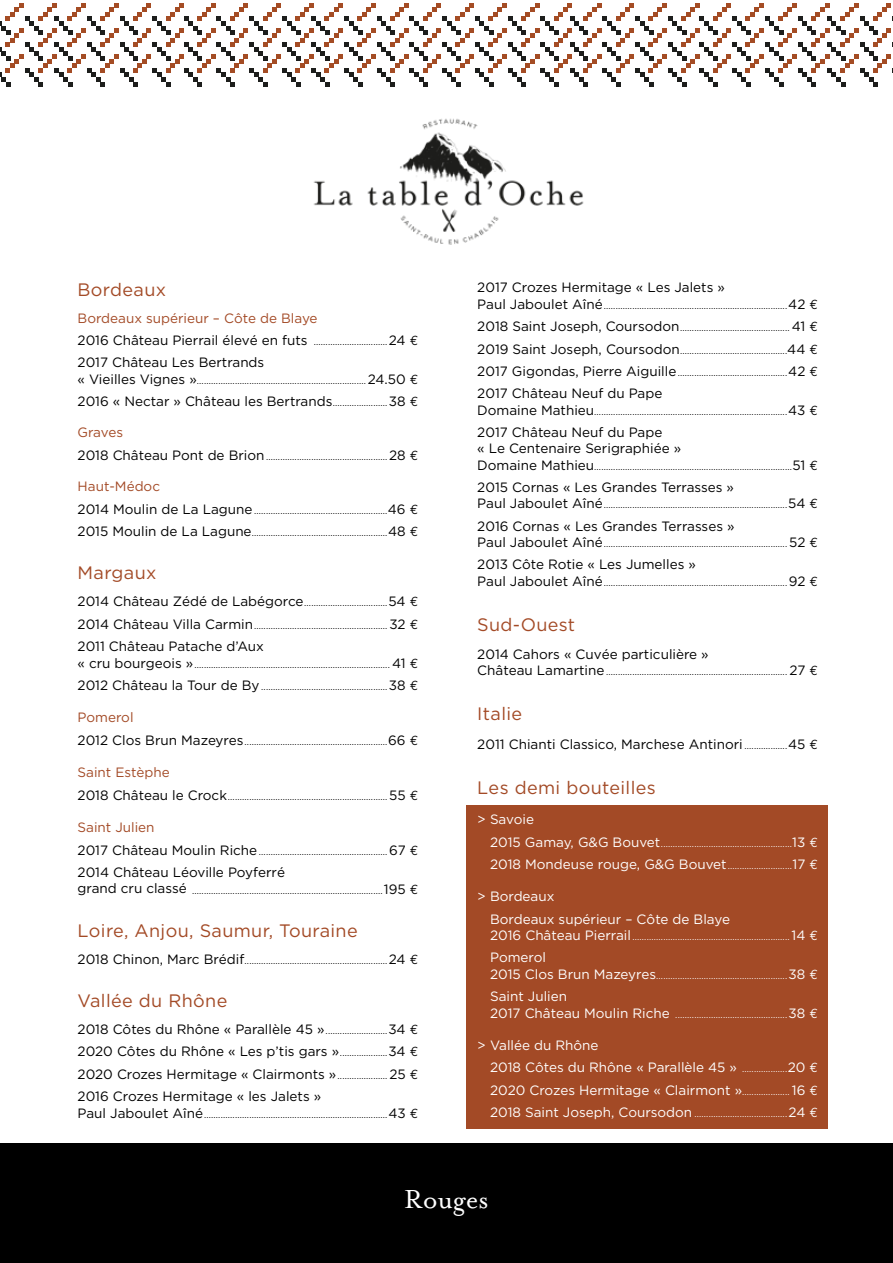
<style>
.page{position:relative;width:893px;height:1263px;background:#fff}
.page>*{position:absolute;margin:0;border:0;box-sizing:border-box;transform-origin:0 0}
.t1{font:30px "Mrs Eaves OT";color:#fff}
.t2{font:18px "Gotham HTF";letter-spacing:.02em;color:#a34a26}
.t3{font:13.5px/22.4px "Gotham HTF";color:#000}
.t4{font:13.5px/22.5px "Gotham HTF";color:#fff}
.t5{font:13.5px "Gotham HTF";color:#a34a26}
.t6{font:9px "Gotham HTF";color:#000}
.t7{font:9px "Gotham HTF";color:#fff}
.s1{color:#a34a26}
.s2{font-size:9px}
.s3{font-family:"Euro Mono"}
.s4{font-size:13.5px}
.s5{font-family:"Euro Mono";font-size:13.5px}
</style>
<div class="page">
<div style="left:466px;top:806px;width:362px;height:323px;background:#a34a26"></div>
<img style="left:313px;top:118px;width:271px;height:127px">
<svg style="left:0;top:3px;width:893px;height:83px"></svg>
<div style="left:0;top:1144px;width:893px;height:119px;background:#000"></div>
<h2 class="t2" style="left:78px;top:279px;width:90px">Bordeaux</h2>
<h3 class="t3" style="left:78px;top:306px;width:342px"><span class="s1">Bordeaux supérieur – Côte de Blaye<br></span>2016 Château Pierrail élevé en futs <span class="s2">...............................</span>24 <span class="s3">E<br></span>2017 Château Les Bertrands</h3>
<p class="t6" style="left:78px;top:376px;width:342px"><span class="s4">« Vieilles Vignes »</span>....................................................................... <span class="s4">24.50</span> <span class="s5">E</span></p>
<h3 class="t3" style="left:78px;top:390px;width:342px">2016 « Nectar » Château les Bertrands<span class="s2">.......................</span>38 <span class="s3">E</span></h3>
<h3 class="t5" style="left:78px;top:425px;width:47px">Graves</h3>
<p class="t6" style="left:78px;top:452px;width:342px"><span class="s4">2018 Château Pont de Brion</span>................................................... <span class="s4">28</span> <span class="s5">E</span></p>
<h3 class="t5" style="left:78px;top:479px;width:84px">Haut-Médoc</h3>
<p class="t6" style="left:78px;top:505px;width:342px"><span class="s4">2014 Moulin de La Lagune</span> ........................................................<span class="s4">46</span> <span class="s5">E</span></p>
<p class="t6" style="left:78px;top:528px;width:342px"><span class="s4">2015 Moulin de La Lagune</span>.........................................................<span class="s4">48</span> <span class="s5">E</span></p>
<h2 class="t2" style="left:78px;top:563px;width:80px">Margaux</h2>
<p class="t6" style="left:78px;top:598px;width:342px"><span class="s4">2014 Château Zédé de Labégorce</span>...................................<span class="s4">54</span> <span class="s5">E</span></p>
<p class="t6" style="left:78px;top:621px;width:342px"><span class="s4">2014 Château Villa Carmin</span>........................................................ <span class="s4">32</span> <span class="s5">E</span></p>
<h3 class="t3" style="left:78px;top:635px;width:188px">2011 Château Patache d’Aux</h3>
<p class="t6" style="left:78px;top:659px;width:342px"><span class="s4">« cru bourgeois »</span>.................................................................................. <span class="s4">41</span> <span class="s5">E</span></p>
<p class="t6" style="left:78px;top:682px;width:342px"><span class="s4">2012 Château la Tour de By</span> .....................................................<span class="s4">38</span> <span class="s5">E</span></p>
<h3 class="t5" style="left:78px;top:710px;width:57px">Pomerol</h3>
<p class="t6" style="left:78px;top:737px;width:342px"><span class="s4">2012 Clos Brun Mazeyres</span>............................................................<span class="s4">66</span> <span class="s5">E</span></p>
<h3 class="t5" style="left:78px;top:765px;width:94px">Saint Estèphe</h3>
<p class="t6" style="left:78px;top:792px;width:342px"><span class="s4">2018 Château le Crock</span>................................................................... <span class="s4">55</span> <span class="s5">E</span></p>
<h3 class="t5" style="left:78px;top:820px;width:79px">Saint Julien</h3>
<p class="t6" style="left:78px;top:847px;width:342px"><span class="s4">2017 Château Moulin Riche</span> ...................................................... <span class="s4">67</span> <span class="s5">E</span></p>
<h3 class="t3" style="left:78px;top:861px;width:209px">2014 Château Léoville Poyferré</h3>
<p class="t6" style="left:78px;top:885px;width:342px"><span class="s4">grand cru classé</span> ................................................................................<span class="s4">195</span> <span class="s5">E</span></p>
<h2 class="t2" style="left:78px;top:920px;width:282px">Loire, Anjou, Saumur, Touraine</h2>
<p class="t6" style="left:78px;top:955px;width:342px"><span class="s4">2018 Chinon, Marc Brédif</span>............................................................<span class="s4">24</span> <span class="s5">E</span></p>
<h2 class="t2" style="left:78px;top:990px;width:151px">Vallée du Rhône</h2>
<h3 class="t3" style="left:78px;top:1018px;width:342px;text-align:justify">2018 Côtes du Rhône « Parallèle 45 »<span class="s2">..........................</span>34 <span class="s3">E </span>2020 Côtes du Rhône « Les p’tis gars »<span class="s2">....................</span>34 <span class="s3">E </span>2020 Crozes Hermitage « Clairmonts »<span class="s2">.....................</span> 25 <span class="s3">E </span>2016 Crozes Hermitage « les Jalets »</h3>
<p class="t6" style="left:78px;top:1109px;width:342px"><span class="s4">Paul Jaboulet Aîné</span>.............................................................................<span class="s4">43</span> <span class="s5">E</span></p>
<h3 class="t3" style="left:477px;top:276px;width:249px">2017 Crozes Hermitage « Les Jalets »</h3>
<p class="t6" style="left:477px;top:300px;width:342px"><span class="s4">Paul Jaboulet Aîné</span>.............................................................................<span class="s4">42</span> <span class="s5">E</span></p>
<p class="t6" style="left:477px;top:323px;width:342px"><span class="s4">2018 Saint Joseph, Coursodon</span>.............................................. <span class="s4">41</span> <span class="s5">E</span></p>
<p class="t6" style="left:477px;top:345px;width:342px"><span class="s4">2019 Saint Joseph, Coursodon</span>.............................................<span class="s4">44</span> <span class="s5">E</span></p>
<p class="t6" style="left:477px;top:368px;width:342px"><span class="s4">2017 Gigondas, Pierre Aiguille</span>..............................................<span class="s4">42</span> <span class="s5">E</span></p>
<h3 class="t3" style="left:477px;top:382px;width:187px">2017 Château Neuf du Pape</h3>
<p class="t6" style="left:477px;top:407px;width:342px"><span class="s4">Domaine Mathieu</span>.................................................................................<span class="s4">43</span> <span class="s5">E</span></p>
<h3 class="t3" style="left:477px;top:424px;width:205px;line-height:16.2px">2017 Château Neuf du Pape<br>« Le Centenaire Serigraphiée »</h3>
<p class="t6" style="left:477px;top:461px;width:342px"><span class="s4">Domaine Mathieu</span>...................................................................................<span class="s4">51</span> <span class="s5">E</span></p>
<h3 class="t3" style="left:477px;top:476px;width:258px">2015 Cornas « Les Grandes Terrasses »</h3>
<p class="t6" style="left:477px;top:500px;width:342px"><span class="s4">Paul Jaboulet Aîné</span>.............................................................................<span class="s4">54</span> <span class="s5">E</span></p>
<h3 class="t3" style="left:477px;top:514px;width:259px">2016 Cornas « Les Grandes Terrasses »</h3>
<p class="t6" style="left:477px;top:539px;width:342px"><span class="s4">Paul Jaboulet Aîné</span>............................................................................. <span class="s4">52</span> <span class="s5">E</span></p>
<h3 class="t3" style="left:477px;top:553px;width:220px">2013 Côte Rotie « Les Jumelles »</h3>
<p class="t6" style="left:477px;top:578px;width:342px"><span class="s4">Paul Jaboulet Aîné</span>.............................................................................<span class="s4">92</span> <span class="s5">E</span></p>
<h2 class="t2" style="left:477px;top:614px;width:99px">Sud-Ouest</h2>
<h3 class="t3" style="left:477px;top:643px;width:233px">2014 Cahors « Cuvée particulière »</h3>
<p class="t6" style="left:477px;top:667px;width:342px"><span class="s4">Château Lamartine</span> ............................................................................ <span class="s4">27</span> <span class="s5">E</span></p>
<h2 class="t2" style="left:477px;top:704px;width:46px">Italie</h2>
<h3 class="t3" style="left:477px;top:733px;width:342px">2011 Chianti Classico, Marchese Antinori <span class="s2">..................</span>45 <span class="s3">E</span></h3>
<h2 class="t2" style="left:477px;top:778px;width:180px">Les demi bouteilles</h2>
<h3 class="t4" style="left:477px;top:808px;width:58px">&gt; Savoie</h3>
<p class="t7" style="left:490px;top:838px;width:329px"><span class="s4">2015 Gamay, G&amp;G Bouvet</span>.......................................................<span class="s4">13</span> <span class="s5">E</span></p>
<h3 class="t4" style="left:490px;top:853px;width:329px">2018 Mondeuse rouge, G&amp;G Bouvet<span class="s2">...........................</span>17 <span class="s3">E</span></h3>
<h3 class="t4" style="left:490px;top:885px;width:241px;text-indent:-13px">&gt; Bordeaux<br>Bordeaux supérieur – Côte de Blaye</h3>
<p class="t7" style="left:490px;top:932px;width:329px"><span class="s4">2016 Château Pierrail</span>.................................................................. <span class="s4">14</span> <span class="s5">E</span></p>
<h3 class="t4" style="left:490px;top:946px;width:57px">Pomerol</h3>
<p class="t7" style="left:490px;top:971px;width:329px"><span class="s4">2015 Clos Brun Mazeyres</span>.......................................................<span class="s4">38</span> <span class="s5">E</span></p>
<h3 class="t4" style="left:490px;top:985px;width:79px">Saint Julien</h3>
<p class="t7" style="left:490px;top:1009px;width:329px"><span class="s4">2017 Château Moulin Riche</span> ...............................................<span class="s4">38</span> <span class="s5">E</span></p>
<h3 class="t4" style="left:490px;top:1034px;width:329px;text-indent:-13px">&gt; Vallée du Rhône<br>2018 Côtes du Rhône « Parallèle 45 » <span class="s2">...................</span>20 <span class="s3">E<br></span>2020 Crozes Hermitage « Clairmont »<span class="s2">....................</span> 16 <span class="s3">E</span></h3>
<p class="t7" style="left:490px;top:1109px;width:329px"><span class="s4">2018 Saint Joseph, Coursodon</span> .......................................<span class="s4">24</span> <span class="s5">E</span></p>
<h1 class="t1" style="left:404px;top:1181px;width:86px">Rouges</h1>
</div>
